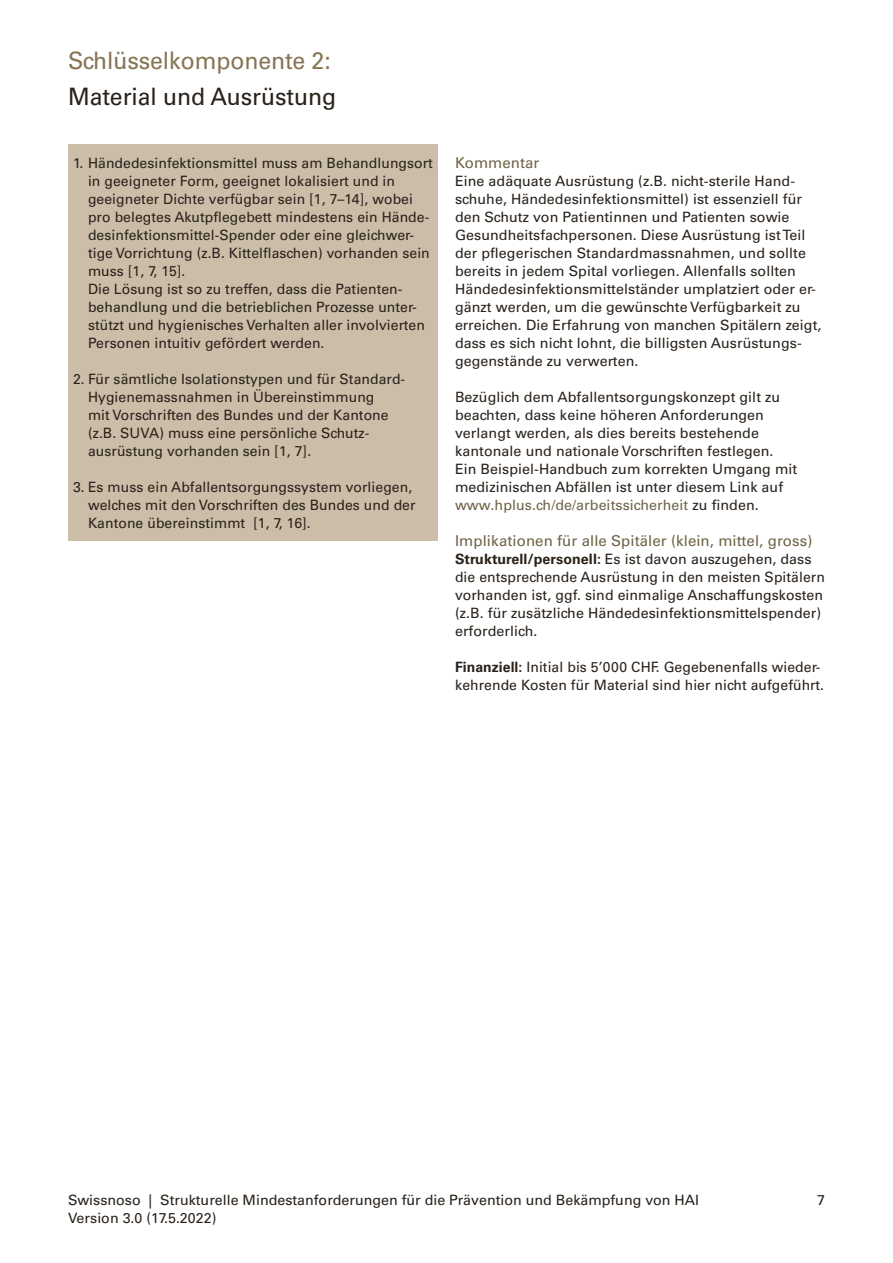
<style>
.page{position:relative;width:893px;height:1263px;background:#fff}
.page>*{position:absolute;margin:0;border:0;box-sizing:border-box;transform-origin:0 0}
.t1{font:24px "Univers LT";letter-spacing:-.005em;color:#867554;scale:.96 1}
.t2{font:24px "Univers LT";letter-spacing:-.005em;color:#29211a;scale:.96 1}
.t3{font:15px "Univers LT";letter-spacing:.005em;color:#6f6346}
.t4{font:14.25px/18px "Univers LT";letter-spacing:.005em;color:#29211a}
.s1{color:#6f6346}
.s2{font-weight:700}
</style>
<div class="page">
<div style="left:68px;top:145px;width:370px;height:396px;background:#cbbda8"></div>
<h1 class="t1" style="left:68px;top:46px;width:275px">Schlüsselkomponente 2:</h1>
<h1 class="t2" style="left:68px;top:82px;width:281px">Material und Ausrüstung</h1>
<p class="t4" style="left:88px;top:154px;width:346px;text-indent:-15px">1. Händedesinfektionsmittel muss am Behandlungsort in geeigneter Form, geeignet lokalisiert und in geeigneter Dichte verfügbar sein [1, 7–14], wobei pro belegtes Akutpflegebett mindestens ein Hände&shy;desinfektionsmittel-Spender oder eine gleichwer&shy;tige Vorrichtung (z.B. Kittelflaschen) vorhanden sein muss [1, 7, 15].<br>Die Lösung ist so zu treffen, dass die Patienten&shy;behandlung und die betrieblichen Prozesse unter&shy;stützt und hygienisches Verhalten aller involvierten Personen intuitiv gefördert werden.</p>
<p class="t4" style="left:88px;top:370px;width:319px;text-indent:-15px">2. Für sämtliche Isolationstypen und für Standard-Hygienemassnahmen in Übereinstimmung<br>mit Vorschriften des Bundes und der Kantone (z.B. SUVA) muss eine persönliche Schutz&shy;ausrüstung vorhanden sein [1, 7].</p>
<p class="t4" style="left:88px;top:478px;width:329px;text-indent:-15px">3. Es muss ein Abfallentsorgungssystem vorliegen, welches mit den Vorschriften des Bundes und der<br>Kantone übereinstimmt [1, 7, 16].</p>
<p class="t3" style="left:455px;top:154px;width:86px">Kommentar</p>
<p class="t4" style="left:455px;top:172px;width:368px">Eine adäquate Ausrüstung (z.B. nicht-sterile Hand&shy;schuhe, Händedesinfektionsmittel) ist essenziell für den Schutz von Patientinnen und Patienten sowie Gesundheitsfachpersonen. Diese Ausrüstung ist Teil der pflegerischen Standardmassnahmen, und sollte bereits in jedem Spital vorliegen. Allenfalls sollten Händedesinfektionsmittelständer umplatziert oder er&shy;gänzt werden, um die gewünschte Verfügbarkeit zu erreichen. Die Erfahrung von manchen Spitälern zeigt, dass es sich nicht lohnt, die billigsten Ausrüstungs&shy;gegenstände zu verwerten.</p>
<p class="t4" style="left:455px;top:388px;width:344px">Bezüglich dem Abfallentsorgungskonzept gilt zu beachten, dass keine höheren Anforderungen verlangt werden, als dies bereits bestehende kantonale und nationale Vorschriften festlegen.<br>Ein Beispiel-Handbuch zum korrekten Umgang mit medizinischen Abfällen ist unter diesem Link auf <span class="s1">www.hplus.ch/de/arbeitssicherheit</span> zu finden.</p>
<p class="t3" style="left:455px;top:532px;width:359px">Implikationen für alle Spitäler (klein, mittel, gross)</p>
<p class="t4" style="left:455px;top:550px;width:371px"><span class="s2">Strukturell/personell:</span> Es ist davon auszugehen, dass die entsprechende Ausrüstung in den meisten Spitälern vorhanden ist, ggf. sind einmalige Anschaffungskosten (z.B. für zusätzliche Händedesinfektionsmittelspender) erforderlich.</p>
<p class="t4" style="left:455px;top:658px;width:371px"><span class="s2">Finanziell:</span> Initial bis 5’000 CHF. Gegebenenfalls wieder&shy;kehrende Kosten für Material sind hier nicht aufgeführt.</p>
<p class="t4" style="left:68px;top:1191px;width:632px">Swissnoso | Strukturelle Mindestanforderungen für die Prävention und Bekämpfung von HAI</p>
<p class="t4" style="left:817px;top:1191px;width:9px">7</p>
<p class="t4" style="left:68px;top:1209px;width:150px">Version 3.0 (17.5.2022)</p>
</div>
